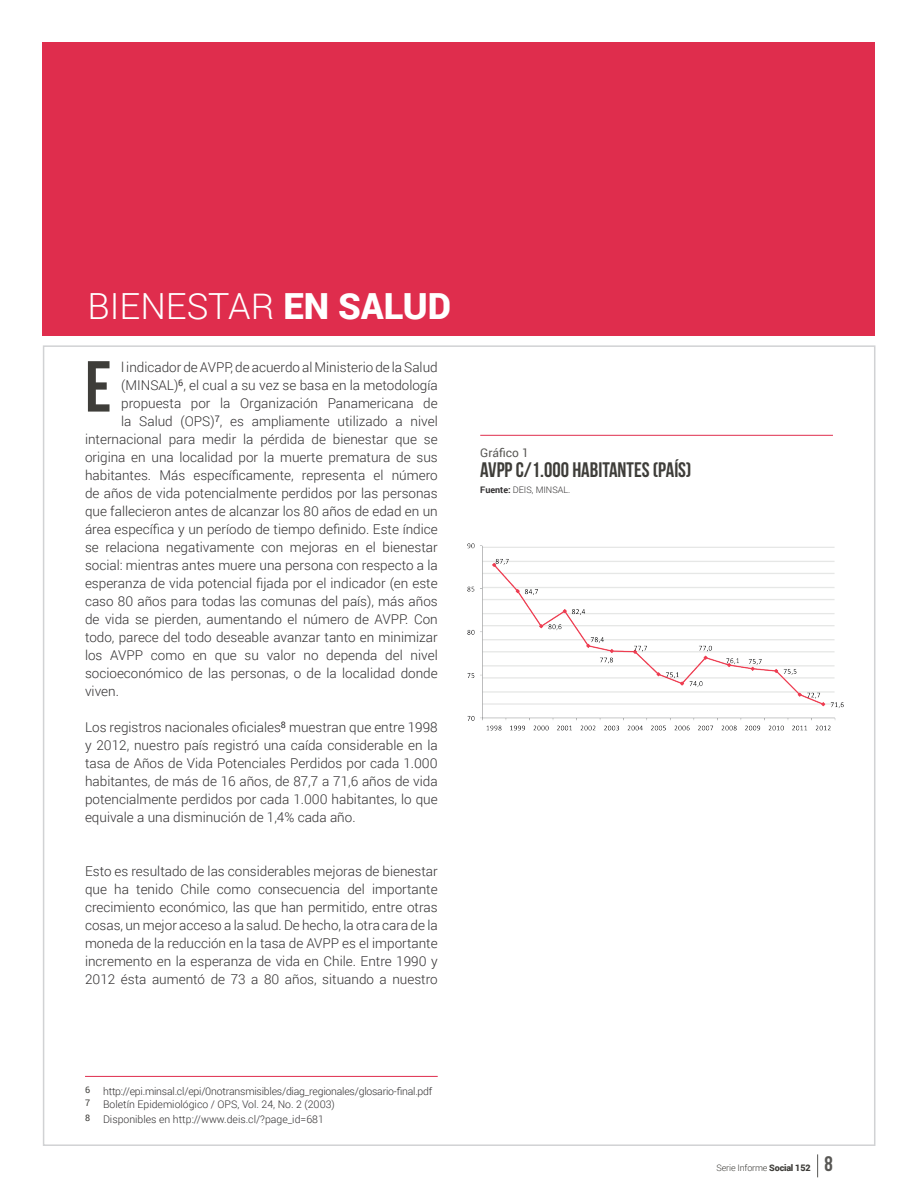
<style>
.page{position:relative;width:918px;height:1188px;background:#fff}
.page>*{position:absolute;margin:0;border:0;box-sizing:border-box;transform-origin:0 0}
.t1{font:72px "Bebas Neue";color:#3e3d39}
.t2{font:300 36px "Roboto";color:#fff}
.t3{font:21px "Bebas Neue";color:#3e3d39}
.t4{font:21px "Bebas Neue";color:#585754}
.t5{font:300 13.5px/18px "Roboto";color:#312f30;text-align:justify}
.t6{font:12px "Roboto";color:#585754}
.t7{font:300 10.5px/13.8px "Roboto";letter-spacing:-.02em;color:#312f30}
.t8{font:300 10.5px "Roboto";color:#312f30}
.t9{font:300 9px "Roboto";letter-spacing:-.02em;color:#3e3d39}
.t10{font:300 9px "Roboto";color:#312f30}
.s1{font-weight:900}
.s2{font-weight:700}
</style>
<div class="page">
<svg style="left:817px;top:1154px;width:1px;height:23px"></svg>
<div style="left:43px;top:42px;width:832px;height:293px;background:#df2d4d"></div>
<hr style="left:85px;top:1076px;width:353px;height:1px;background:#df2d4d">
<img style="left:467px;top:543px;width:377px;height:188px">
<hr style="left:480px;top:435px;width:353px;height:1px;background:#df2d4d">
<h2 class="t2" style="left:88px;top:281px;width:365px">BIENESTAR <span class="s1">EN SALUD</span></h2>
<h1 class="t1" style="left:85px;top:347px;width:28px">E</h1>
<p class="t5" style="left:121px;top:358px;width:318px">l indicador de AVPP, de acuerdo al Ministerio de la Salud</p>
<p class="t5" style="left:121px;top:376px;width:318px">(MINSAL)<sup>6</sup>, el cual a su vez se basa en la metodología</p>
<p class="t5" style="left:121px;top:394px;width:318px">propuesta por la Organización Panamericana de</p>
<p class="t5" style="left:121px;top:412px;width:318px">la Salud (OPS)<sup>7</sup>, es ampliamente utilizado a nivel</p>
<p class="t5" style="left:85px;top:430px;width:354px">internacional para medir la pérdida de bienestar que se</p>
<p class="t5" style="left:85px;top:448px;width:354px">origina en una localidad por la muerte prematura de sus</p>
<p class="t5" style="left:85px;top:466px;width:354px">habitantes. Más específicamente, representa el número</p>
<p class="t5" style="left:85px;top:484px;width:354px">de años de vida potencialmente perdidos por las personas</p>
<p class="t5" style="left:85px;top:502px;width:354px">que fallecieron antes de alcanzar los 80 años de edad en un</p>
<p class="t5" style="left:85px;top:520px;width:354px">área específica y un período de tiempo definido. Este índice</p>
<p class="t5" style="left:85px;top:538px;width:354px">se relaciona negativamente con mejoras en el bienestar</p>
<p class="t5" style="left:85px;top:556px;width:354px">social: mientras antes muere una persona con respecto a la</p>
<p class="t5" style="left:85px;top:574px;width:354px">esperanza de vida potencial fijada por el indicador (en este</p>
<p class="t5" style="left:85px;top:592px;width:354px">caso 80 años para todas las comunas del país), más años</p>
<p class="t5" style="left:85px;top:610px;width:354px">de vida se pierden, aumentando el número de AVPP. Con</p>
<p class="t5" style="left:85px;top:628px;width:354px">todo, parece del todo deseable avanzar tanto en minimizar</p>
<p class="t5" style="left:85px;top:646px;width:354px">los AVPP como en que su valor no dependa del nivel</p>
<p class="t5" style="left:85px;top:664px;width:354px">socioeconómico de las personas, o de la localidad donde</p>
<p class="t5" style="left:85px;top:682px;width:35px">viven.</p>
<p class="t5" style="left:85px;top:718px;width:354px">Los registros nacionales oficiales<sup>8</sup> muestran que entre 1998 y 2012, nuestro país registró una caída considerable en la tasa de Años de Vida Potenciales Perdidos por cada 1.000 habitantes, de más de 16 años, de 87,7 a 71,6 años de vida potencialmente perdidos por cada 1.000 habitantes, lo que equivale a una disminución de 1,4% cada año.</p>
<p class="t5" style="left:85px;top:862px;width:354px">Esto es resultado de las considerables mejoras de bienestar que ha tenido Chile como consecuencia del importante crecimiento económico, las que han permitido, entre otras cosas, un mejor acceso a la salud. De hecho, la otra cara de la moneda de la reducción en la tasa de AVPP es el importante incremento en la esperanza de vida en Chile. Entre 1990 y 2012 ésta aumentó de 73 a 80 años, situando a nuestro</p>
<p class="t6" style="left:480px;top:444px;width:50px">Gráfico 1</p>
<h3 class="t3" style="left:480px;top:458px;width:213px">AVPP C/1.000 HABITANTES (PAÍS)</h3>
<p class="t10" style="left:480px;top:484px;width:92px"><span class="s2">Fuente:</span> DEIS, MINSAL.</p>
<p class="t7" style="left:85px;top:1084px;width:349px"><sup>6</sup> http://epi.minsal.cl/epi/0notransmisibles/diag_regionales/glosario-final.pdf<br><sup>7</sup> Boletín Epidemiológico / OPS, Vol. 24, No. 2 (2003)</p>
<p class="t8" style="left:85px;top:1112px;width:240px"><sup>8</sup> Disponibles en http://www.deis.cl/?page_id=681</p>
<p class="t9" style="left:717px;top:1162px;width:96px">Serie Informe <span class="s1">Social 152</span></p>
<h3 class="t4" style="left:825px;top:1153px;width:10px">8</h3>
</div>
